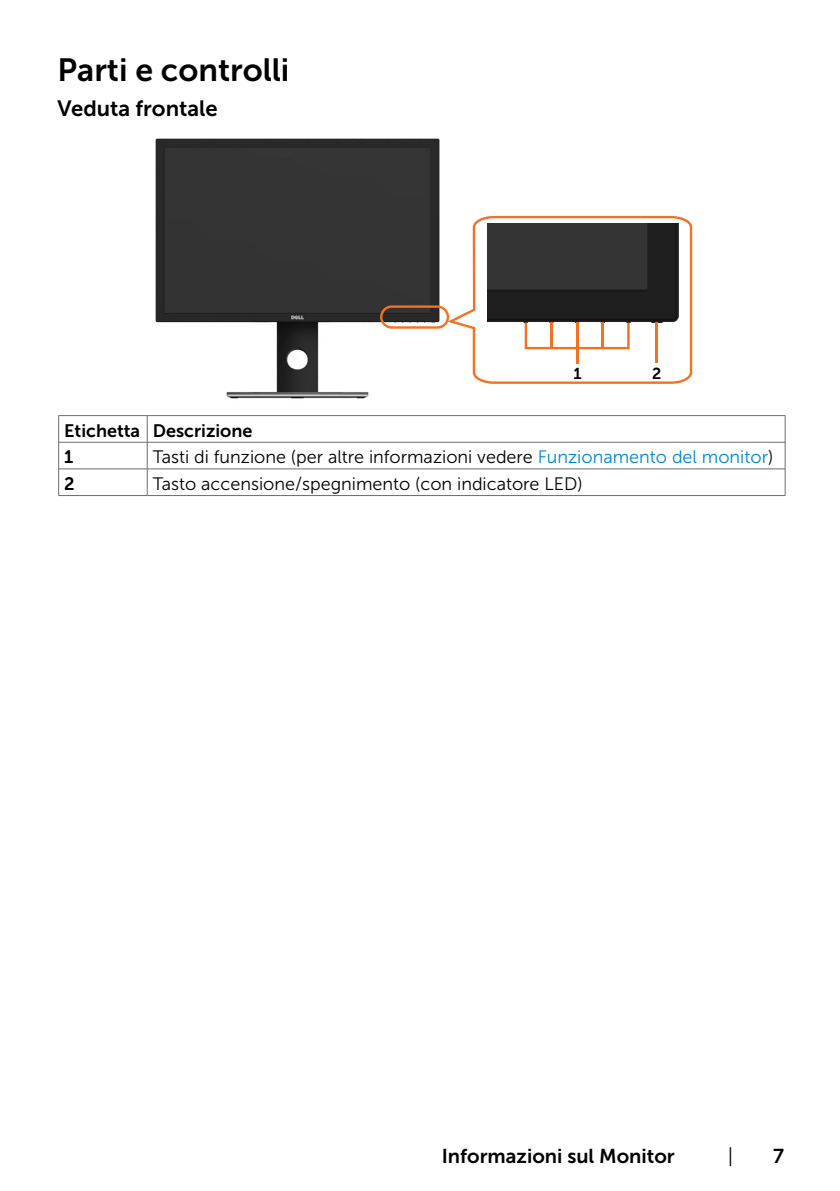
<style>
.page{position:relative;width:840px;height:1191px;background:#fff}
.page>*{position:absolute;margin:0;border:0;box-sizing:border-box;transform-origin:0 0}
.Head2{font:32px "Museo Sans For Dell 700";color:#000}
.Head4{font:22px "Museo Sans For Dell 700";color:#000}
.t1{font:20px "Museo Sans For Dell 700";color:#000}
.t2{font:20px "Museo Sans For Dell 300";color:#000}
.Callout{font:18px "Museo Sans For Dell 300";color:#000}
.Callout_Head{font:18px "Museo Sans For Dell 700";color:#000}
.Callout-2{font:18px "Museo Sans For Dell 700";color:#000}
.t3{font:15.8px "Museo Sans For Dell 700";color:#000}
.s1{color:#0087cb}
</style>
<div class="page">
<img style="left:155px;top:138px;width:285px;height:261px">
<svg style="left:449px;top:216px;width:242px;height:168px"></svg>
<svg style="left:380px;top:305px;width:69px;height:24px"></svg>
<hr style="left:58px;top:415px;width:89px;height:1px;background:#6d6e71">
<hr style="left:147px;top:415px;width:638px;height:1px;background:#6d6e71">
<hr style="left:58px;top:442px;width:89px;height:1px;background:#6d6e71">
<hr style="left:147px;top:442px;width:638px;height:1px;background:#6d6e71">
<hr style="left:58px;top:468px;width:89px;height:1px;background:#6d6e71">
<svg style="left:58px;top:416px;width:1px;height:79px"></svg>
<hr style="left:147px;top:468px;width:638px;height:1px;background:#6d6e71">
<svg style="left:147px;top:416px;width:1px;height:79px"></svg>
<svg style="left:784px;top:416px;width:1px;height:79px"></svg>
<hr style="left:58px;top:495px;width:89px;height:1px;background:#6d6e71">
<hr style="left:147px;top:495px;width:638px;height:1px;background:#6d6e71">
<p class="Head2" style="left:58px;top:52px;width:233px">Parti e controlli</p>
<p class="Head4" style="left:58px;top:96px;width:161px">Veduta frontale</p>
<p class="t3" style="left:573px;top:364px;width:10px">1</p>
<p class="t3" style="left:651px;top:364px;width:11px">2</p>
<p class="Callout_Head" style="left:64px;top:420px;width:77px">Etichetta</p>
<p class="Callout_Head" style="left:153px;top:420px;width:101px">Descrizione</p>
<p class="Callout-2" style="left:64px;top:447px;width:11px">1</p>
<p class="Callout" style="left:153px;top:447px;width:621px">Tasti di funzione (per altre informazioni vedere <span class="s1">Funzionamento del monitor</span>)</p>
<p class="Callout-2" style="left:64px;top:473px;width:12px">2</p>
<p class="Callout" style="left:153px;top:474px;width:431px">Tasto accensione/spegnimento (con indicatore LED)</p>
<p class="t1" style="left:441px;top:1144px;width:234px">Informazioni sul Monitor</p>
<p class="t2" style="left:727px;top:1145px;width:7px">|</p>
<p class="t1" style="left:772px;top:1144px;width:12px">7</p>
</div>
